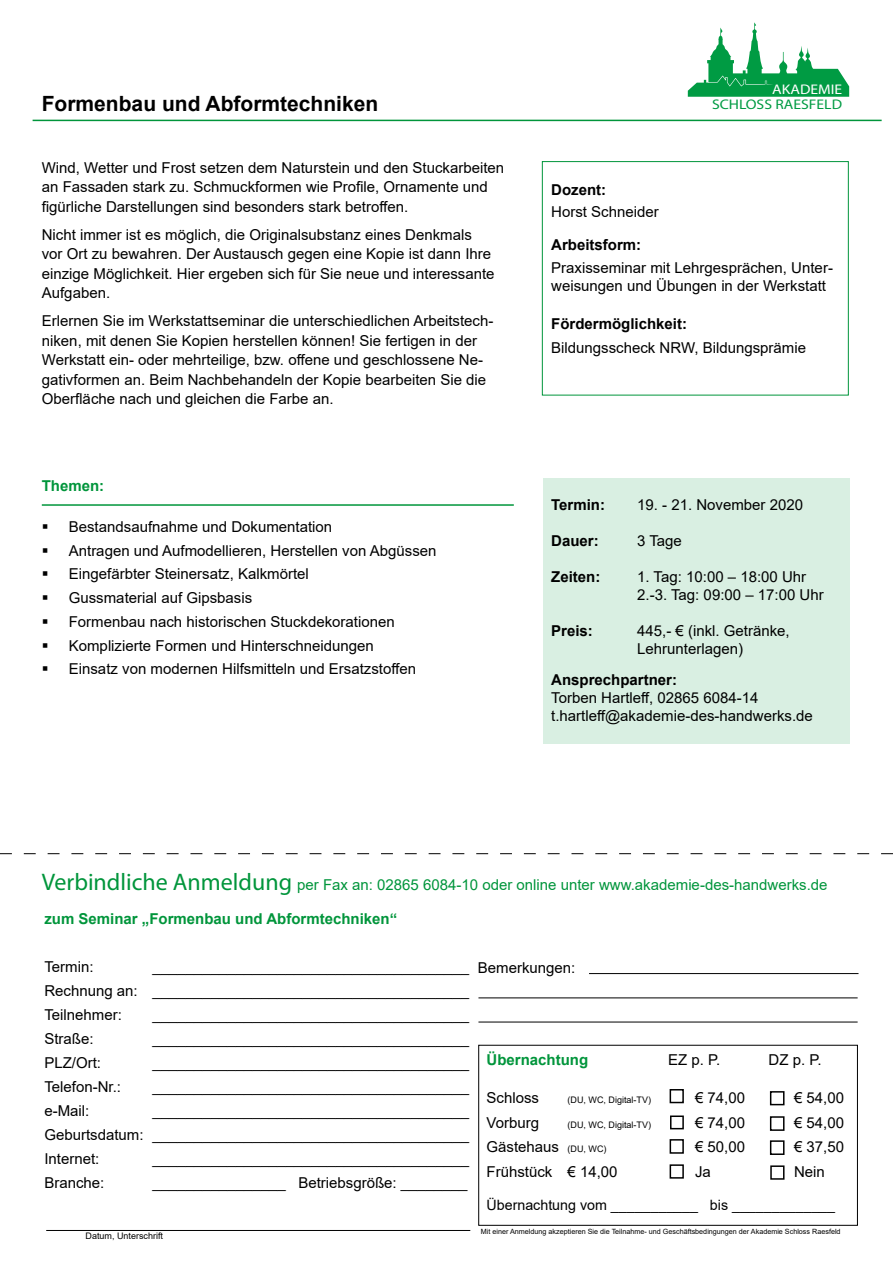
<style>
.page{position:relative;width:893px;height:1263px;background:#fff}
.page>*{position:absolute;margin:0;border:0;box-sizing:border-box;transform-origin:0 0}
.t1{font:700 21px "Arial";color:#000}
.t2{font:15px/19.5px "Arial";color:#000}
.t3{font:15px "Arial";color:#00953b}
.t4{font:700 15px "Arial";color:#000}
.t5{font:700 15px "Arial";color:#00953b}
.t6{font:14.25px "Arial";color:#000}
.t7{font:13.95px "Myriad Pro";color:#009b43;scale:1.12 1}
.t8{font:13.95px "Myriad Pro";color:#fff;scale:1.12 1}
.t9{font:9px "Arial";color:#000}
.t10{font:7.2px "Arial";color:#000}
.s1{font-family:"Myriad Pro";font-size:24px}
.s2{font-size:9px}
</style>
<div class="page">
<svg style="left:688px;top:22px;width:161px;height:75px"></svg>
<div style="left:542px;top:161px;width:307px;height:234px;border:1px solid #00953b"></div>
<hr style="left:33px;top:120px;width:849px;height:1px;background:#00953b">
<hr style="left:46px;top:1230px;width:424px;height:1px;background:#000">
<div style="left:478px;top:1045px;width:380px;height:180px;border:1px solid #000"></div>
<div style="left:670px;top:1089px;width:14px;height:14px;border:2px solid #000"></div>
<div style="left:670px;top:1115px;width:14px;height:14px;border:2px solid #000"></div>
<div style="left:670px;top:1139px;width:14px;height:15px;border:2px solid #000"></div>
<div style="left:670px;top:1164px;width:14px;height:14px;border:2px solid #000"></div>
<div style="left:770px;top:1091px;width:14px;height:14px;border:2px solid #000"></div>
<div style="left:770px;top:1116px;width:14px;height:15px;border:2px solid #000"></div>
<div style="left:770px;top:1140px;width:14px;height:15px;border:2px solid #000"></div>
<hr style="left:589px;top:973px;width:269px;height:1px;background:#000">
<hr style="left:478px;top:997px;width:380px;height:1px;background:#000">
<div style="left:770px;top:1165px;width:14px;height:15px;border:2px solid #000"></div>
<hr style="left:478px;top:1022px;width:380px;height:1px;background:#000">
<svg style="left:0;top:853px;width:893px;height:1px"></svg>
<div style="left:543px;top:478px;width:306px;height:265px;background:#d9efe2"></div>
<hr style="left:42px;top:504px;width:472px;height:2px;background:#00953b">
<h1 class="t1" style="left:42px;top:89px;width:338px">Formenbau und Abformtechniken</h1>
<p class="t2" style="left:42px;top:158px;width:464px">Wind, Wetter und Frost setzen dem Naturstein und den Stuckarbeiten an Fassaden stark zu. Schmuckformen wie Profile, Ornamente und figürliche Darstellungen sind besonders stark betroffen.</p>
<p class="t2" style="left:42px;top:225px;width:454px">Nicht immer ist es möglich, die Originalsubstanz eines Denkmals vor Ort zu bewahren. Der Austausch gegen eine Kopie ist dann Ihre einzige Möglichkeit. Hier ergeben sich für Sie neue und interessante Aufgaben.</p>
<p class="t2" style="left:42px;top:311px;width:453px">Erlernen Sie im Werkstattseminar die unterschiedlichen Arbeitstech&shy;niken, mit denen Sie Kopien herstellen können! Sie fertigen in der Werkstatt ein- oder mehrteilige, bzw. offene und geschlossene Ne&shy;gativformen an. Beim Nachbehandeln der Kopie bearbeiten Sie die Oberfläche nach und gleichen die Farbe an.</p>
<p class="t5" style="left:42px;top:476px;width:64px">Themen:</p>
<p class="t2" style="left:69px;top:515px;width:369px;line-height:23.7px">Bestandsaufnahme und Dokumentation<br>Antragen und Aufmodellieren, Herstellen von Abgüssen Eingefärbter Steinersatz, Kalkmörtel<br>Gussmaterial auf Gipsbasis<br>Formenbau nach historischen Stuckdekorationen Komplizierte Formen und Hinterschneidungen<br>Einsatz von modernen Hilfsmitteln und Ersatzstoffen</p>
<p class="t8" style="left:772px;top:81px;width:64px">AKADEMIE</p>
<p class="t7" style="left:712px;top:96px;width:118px">SCHLOSS RAESFELD</p>
<p class="t4" style="left:551px;top:179px;width:56px">Dozent:</p>
<p class="t2" style="left:551px;top:202px;width:109px">Horst Schneider</p>
<p class="t4" style="left:551px;top:235px;width:91px">Arbeitsform:</p>
<p class="t2" style="left:551px;top:258px;width:283px;line-height:18px">Praxisseminar mit Lehrgesprächen, Unter&shy;weisungen und Übungen in der Werkstatt</p>
<p class="t4" style="left:551px;top:313px;width:137px">Fördermöglichkeit:</p>
<p class="t2" style="left:551px;top:338px;width:256px">Bildungsscheck NRW, Bildungsprämie</p>
<p class="t4" style="left:551px;top:494px;width:55px">Termin:</p>
<p class="t2" style="left:637px;top:494px;width:167px">19. - 21. November 2020</p>
<p class="t4" style="left:551px;top:530px;width:49px">Dauer:</p>
<p class="t2" style="left:637px;top:530px;width:46px">3 Tage</p>
<p class="t4" style="left:551px;top:566px;width:51px">Zeiten:</p>
<p class="t2" style="left:637px;top:567px;width:188px;line-height:18px">1. Tag: 10:00 – 18:00 Uhr<br>2.-3. Tag: 09:00 – 17:00 Uhr</p>
<p class="t4" style="left:551px;top:620px;width:43px">Preis:</p>
<p class="t2" style="left:637px;top:621px;width:154px;line-height:18px">445,- € (inkl. Getränke,<br>Lehrunterlagen)</p>
<p class="t4" style="left:551px;top:669px;width:127px">Ansprechpartner:</p>
<p class="t2" style="left:551px;top:689px;width:263px;line-height:18px">Torben Hartleff, 02865 6084-14 t.hartleff@akademie-des-handwerks.de</p>
<p class="t3" style="left:42px;top:874px;width:787px"><span class="s1">Verbindliche Anmeldung</span> per Fax an: 02865 6084-10 oder online unter www.akademie-des-handwerks.de</p>
<p class="t5" style="left:44px;top:908px;width:354px">zum Seminar „Formenbau und Abformtechniken“</p>
<p class="t2" style="left:44px;top:957px;width:51px">Termin:</p>
<p class="t2" style="left:44px;top:954px;width:426px;line-height:24px;text-align:justify;text-indent:108px">______________________________________ Rechnung an: ______________________________________ Teilnehmer:</p>
<p class="t2" style="left:152px;top:1005px;width:318px">______________________________________</p>
<p class="t2" style="left:44px;top:1029px;width:51px">Straße:</p>
<p class="t2" style="left:152px;top:1029px;width:318px">______________________________________</p>
<p class="t2" style="left:44px;top:1053px;width:58px">PLZ/Ort:</p>
<p class="t2" style="left:152px;top:1053px;width:318px">______________________________________</p>
<p class="t2" style="left:44px;top:1077px;width:78px">Telefon-Nr.:</p>
<p class="t2" style="left:152px;top:1077px;width:318px">______________________________________</p>
<p class="t2" style="left:44px;top:1101px;width:47px">e-Mail:</p>
<p class="t2" style="left:44px;top:1098px;width:426px;line-height:24px;text-align:justify;text-indent:108px">______________________________________ Geburtsdatum: ______________________________________ Internet:</p>
<p class="t2" style="left:152px;top:1149px;width:318px">______________________________________</p>
<p class="t2" style="left:44px;top:1173px;width:62px">Branche:</p>
<p class="t2" style="left:152px;top:1173px;width:317px">________________ Betriebsgröße: ________</p>
<p class="t9" style="left:86px;top:1230px;width:79px">Datum, Unterschrift</p>
<p class="t2" style="left:478px;top:958px;width:99px">Bemerkungen:</p>
<p class="t5" style="left:487px;top:1049px;width:103px">Übernachtung</p>
<p class="t2" style="left:668px;top:1049px;width:54px">EZ p. P.</p>
<p class="t2" style="left:769px;top:1049px;width:55px">DZ p. P.</p>
<p class="t2" style="left:487px;top:1088px;width:54px">Schloss</p>
<p class="t9" style="left:568px;top:1093px;width:85px">(DU, WC, Digital-TV)</p>
<p class="t2" style="left:695px;top:1088px;width:52px">€ 74,00</p>
<p class="t2" style="left:794px;top:1088px;width:52px">€ 54,00</p>
<p class="t2" style="left:487px;top:1112px;width:54px">Vorburg</p>
<p class="t9" style="left:568px;top:1118px;width:85px">(DU, WC, Digital-TV)</p>
<p class="t2" style="left:695px;top:1112px;width:52px">€ 74,00</p>
<p class="t2" style="left:794px;top:1112px;width:52px">€ 54,00</p>
<p class="t2" style="left:487px;top:1137px;width:121px">Gästehaus <span class="s2">(DU, WC)</span></p>
<p class="t2" style="left:695px;top:1137px;width:52px">€ 50,00</p>
<p class="t2" style="left:794px;top:1137px;width:52px">€ 37,50</p>
<p class="t2" style="left:487px;top:1162px;width:133px">Frühstück € 14,00</p>
<p class="t2" style="left:695px;top:1162px;width:17px">Ja</p>
<p class="t2" style="left:794px;top:1162px;width:32px">Nein</p>
<p class="t6" style="left:487px;top:1195px;width:350px">Übernachtung vom ___________ bis _____________</p>
<p class="t10" style="left:481px;top:1227px;width:361px">Mit einer Anmeldung akzeptieren Sie die Teilnahme- und Geschäftsbedingungen der Akademie Schloss Raesfeld</p>
</div>
